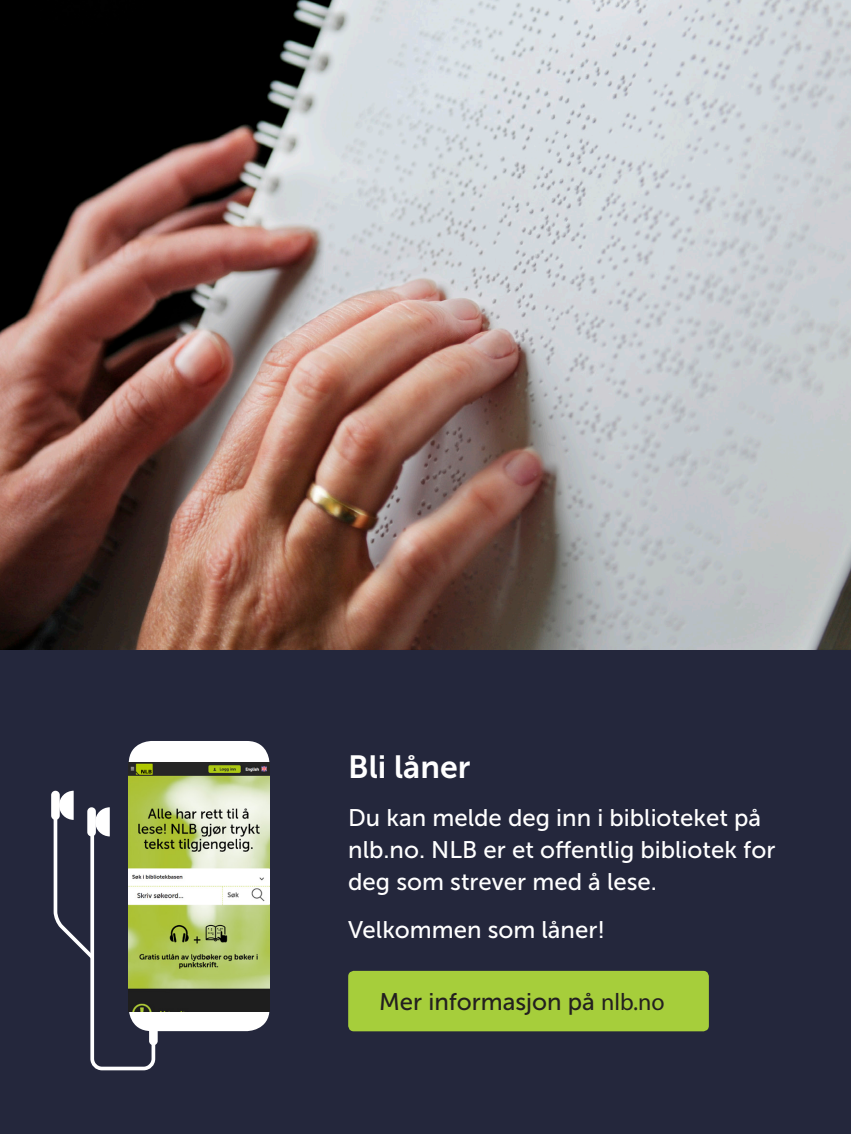
<style>
.page{position:relative;width:851px;height:1134px;background:#fff}
.page>*{position:absolute;margin:0;border:0;box-sizing:border-box;transform-origin:0 0}
.t1{font:32px "Museo Sans 700";color:#fff}
.t2{font:24px/32px "Museo Sans 500";color:#fff}
.t3{font:24px "Museo Sans 500";color:#231f20}
.s1{font-family:"Myriad Pro"}
</style>
<div class="page">
<div style="left:0;top:650px;width:850px;height:484px;background:#24273c"></div>
<div style="left:129px;top:741px;width:140px;height:290px;background:#fff;border-radius:23px"></div>
<svg style="left:51px;top:791px;width:9px;height:29px"></svg>
<svg style="left:52px;top:791px;width:105px;height:280px"></svg>
<div style="left:149px;top:1016px;width:9px;height:29px;background:#fff;border-radius:4px"></div>
<img style="left:129px;top:762px;width:140px;height:249px">
<img style="left:0;top:0;width:850px;height:650px">
<div style="left:348px;top:971px;width:360px;height:60px;background:#a6ce3b;border-radius:6px"></div>
<p class="t1" style="left:348px;top:749px;width:124px">Bli låner</p>
<p class="t2" style="left:348px;top:802px;width:428px">Du kan melde deg inn i biblioteket på nlb.no. NLB er et offentlig bibliotek for deg som strever med å lese.</p>
<p class="t2" style="left:348px;top:914px;width:258px">Velkommen som låner!</p>
<p class="t3" style="left:379px;top:989px;width:287px">Mer informasjon på <span class="s1">nlb.no</span></p>
</div>
